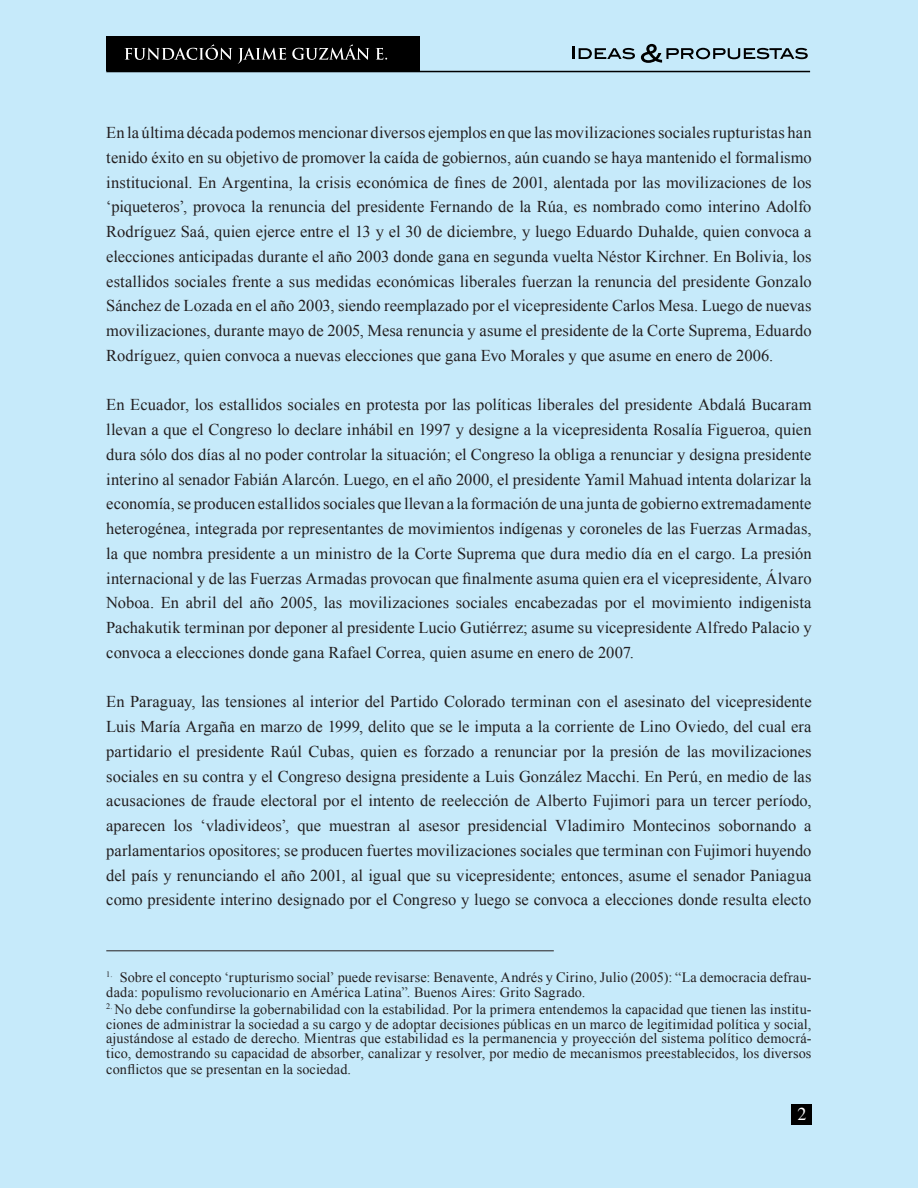
<style>
.page{position:relative;width:918px;height:1188px;background:#fff}
.page>*{position:absolute;margin:0;border:0;box-sizing:border-box;transform-origin:0 0}
.t1{font:18px "Times";color:#fff}
.t2{font:16.5px/24.8px "Times New Roman";color:#231f20;text-align:justify}
.t3{font:14.25px/14.7px "Times New Roman";letter-spacing:.005em;color:#231f20}
</style>
<div class="page">
<div style="left:1px;top:0;width:917px;height:1188px;background:#c6eafa"></div>
<svg style="left:573px;top:46px;width:62px;height:13px"></svg>
<svg style="left:641px;top:44px;width:167px;height:19px"></svg>
<div style="left:106px;top:36px;width:313px;height:35px;background:#000"></div>
<svg style="left:125px;top:44px;width:107px;height:16px"></svg>
<svg style="left:238px;top:48px;width:48px;height:16px"></svg>
<svg style="left:292px;top:44px;width:77px;height:16px"></svg>
<svg style="left:376px;top:48px;width:11px;height:12px"></svg>
<hr style="left:106px;top:71px;width:704px;height:1px;background:#000">
<div style="left:792px;top:1104px;width:20px;height:20px;background:#000"></div>
<hr style="left:106px;top:950px;width:448px;height:1px;background:#231f20">
<p class="t2" style="left:106px;top:120px;width:707px">En la última década podemos mencionar diversos ejemplos en que las movilizaciones sociales rupturistas han tenido éxito en su objetivo de promover la caída de gobiernos, aún cuando se haya mantenido el formalismo institucional. En Argentina, la crisis económica de fines de 2001, alentada por las movilizaciones de los ‘piqueteros’, provoca la renuncia del presidente Fernando de la Rúa, es nombrado como interino Adolfo Rodríguez Saá, quien ejerce entre el 13 y el 30 de diciembre, y luego Eduardo Duhalde, quien convoca a elecciones anticipadas durante el año 2003 donde gana en segunda vuelta Néstor Kirchner. En Bolivia, los estallidos sociales frente a sus medidas económicas liberales fuerzan la renuncia del presidente Gonzalo Sánchez de Lozada en el año 2003, siendo reemplazado por el vicepresidente Carlos Mesa. Luego de nuevas movilizaciones, durante mayo de 2005, Mesa renuncia y asume el presidente de la Corte Suprema, Eduardo Rodríguez, quien convoca a nuevas elecciones que gana Evo Morales y que asume en enero de 2006.</p>
<p class="t2" style="left:106px;top:392px;width:707px">En Ecuador, los estallidos sociales en protesta por las políticas liberales del presidente Abdalá Bucaram llevan a que el Congreso lo declare inhábil en 1997 y designe a la vicepresidenta Rosalía Figueroa, quien dura sólo dos días al no poder controlar la situación; el Congreso la obliga a renunciar y designa presidente interino al senador Fabián Alarcón. Luego, en el año 2000, el presidente Yamil Mahuad intenta dolarizar la economía, se producen estallidos sociales que llevan a la formación de una junta de gobierno extremadamente heterogénea, integrada por representantes de movimientos indígenas y coroneles de las Fuerzas Armadas, la que nombra presidente a un ministro de la Corte Suprema que dura medio día en el cargo. La presión internacional y de las Fuerzas Armadas provocan que finalmente asuma quien era el vicepresidente, Álvaro Noboa. En abril del año 2005, las movilizaciones sociales encabezadas por el movimiento indigenista Pachakutik terminan por deponer al presidente Lucio Gutiérrez; asume su vicepresidente Alfredo Palacio y convoca a elecciones donde gana Rafael Correa, quien asume en enero de 2007.</p>
<p class="t2" style="left:106px;top:689px;width:707px">En Paraguay, las tensiones al interior del Partido Colorado terminan con el asesinato del vicepresidente Luis María Argaña en marzo de 1999, delito que se le imputa a la corriente de Lino Oviedo, del cual era partidario el presidente Raúl Cubas, quien es forzado a renunciar por la presión de las movilizaciones sociales en su contra y el Congreso designa presidente a Luis González Macchi. En Perú, en medio de las acusaciones de fraude electoral por el intento de reelección de Alberto Fujimori para un tercer período, aparecen los ‘vladivideos’, que muestran al asesor presidencial Vladimiro Montecinos sobornando a parlamentarios opositores; se producen fuertes movilizaciones sociales que terminan con Fujimori huyendo del país y renunciando el año 2001, al igual que su vicepresidente; entonces, asume el senador Paniagua como presidente interino designado por el Congreso y luego se convoca a elecciones donde resulta electo</p>
<p class="t3" style="left:106px;top:970px;width:707px"><sup>1.</sup> Sobre el concepto ‘rupturismo social’ puede revisarse: Benavente, Andrés y Cirino, Julio (2005): “La democracia defrau&shy;dada: populismo revolucionario en América Latina”. Buenos Aires: Grito Sagrado.</p>
<p class="t3" style="left:106px;top:1002px;width:707px;text-align:justify"><sup>2.</sup> No debe confundirse la gobernabilidad con la estabilidad. Por la primera entendemos la capacidad que tienen las institu&shy;ciones de administrar la sociedad a su cargo y de adoptar decisiones públicas en un marco de legitimidad política y social, ajustándose al estado de derecho. Mientras que estabilidad es la permanencia y proyección del sistema político democrá&shy;tico, demostrando su capacidad de absorber, canalizar y resolver, por medio de mecanismos preestablecidos, los diversos</p>
<p class="t3" style="left:106px;top:1062px;width:246px">conflictos que se presentan en la sociedad.</p>
<p class="t1" style="left:797px;top:1097px;width:10px">2</p>
</div>
